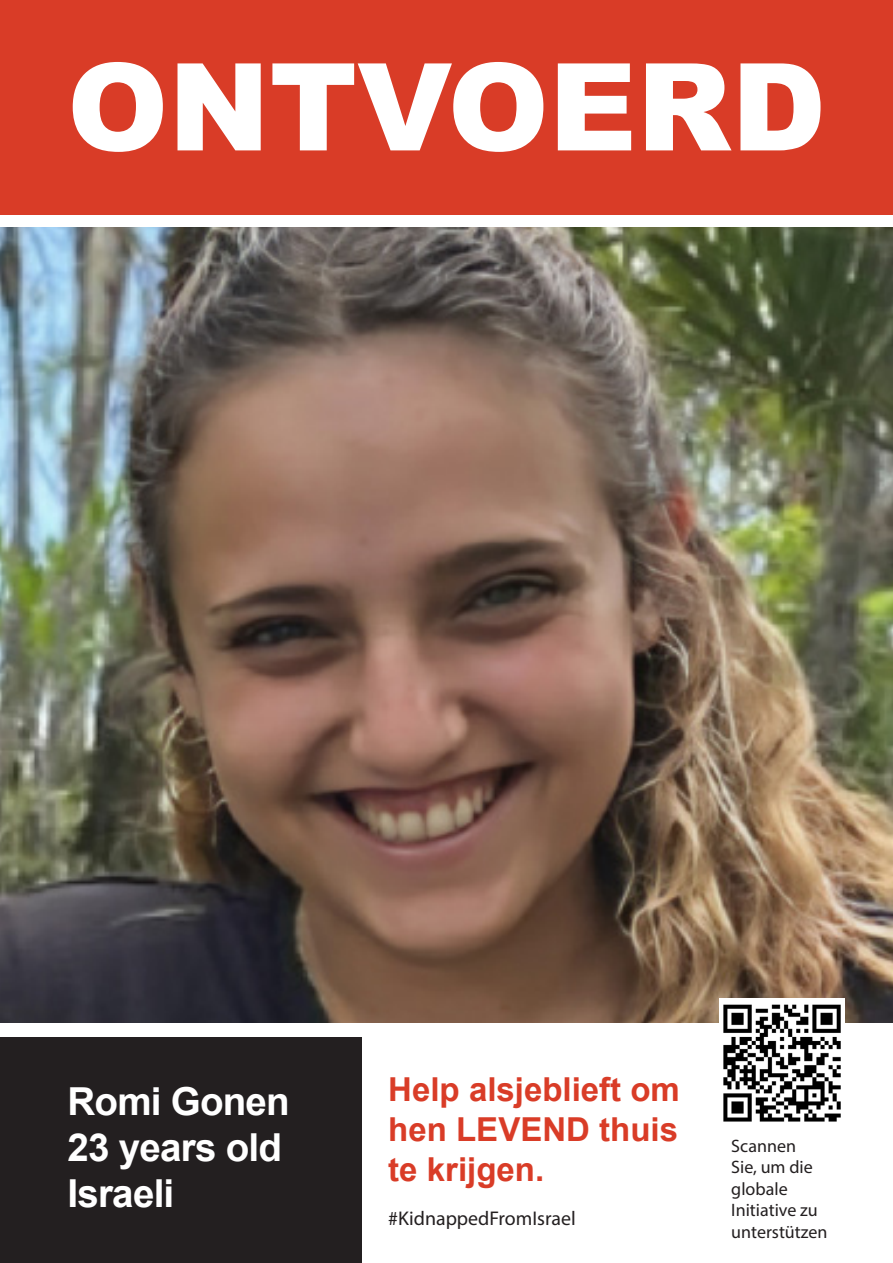
<style>
.page{position:relative;width:893px;height:1263px;background:#fff}
.page>*{position:absolute;margin:0;border:0;box-sizing:border-box;transform-origin:0 0}
.t1{font:900 121.5px "Arial";color:#fff}
.t2{font:700 38.55px "Arial";letter-spacing:-.02em;color:#fff}
.t3{font:700 33px/39.6px "Arial";color:#d93c27;text-align:justify}
.t4{font:19.95px "Myriad Pro";color:#231f20}
.t5{font:18px/21.6px "Myriad Pro";color:#231f20}
</style>
<div class="page">
<div style="left:0;top:1037px;width:361px;height:226px;background:#231f20"></div>
<img style="left:0;top:227px;width:893px;height:795px">
<div style="left:0;top:0;width:893px;height:215px;background:#d93c27"></div>
<img style="left:719px;top:998px;width:126px;height:124px">
<h1 class="t1" style="left:67px;top:19px;width:760px">ONTVOERD</h1>
<p class="t2" style="left:67px;top:1074px;width:224px">Romi Gonen</p>
<p class="t2" style="left:67px;top:1120px;width:216px">23 years old</p>
<p class="t2" style="left:67px;top:1166px;width:108px">Israeli</p>
<h3 class="t3" style="left:388px;top:1070px;width:293px">Help alsjeblieft om hen LEVEND thuis te krijgen.</h3>
<p class="t4" style="left:388px;top:1206px;width:189px">#KidnappedFromIsrael</p>
<p class="t5" style="left:731px;top:1134px;width:98px">Scannen<br>Sie, um die globale<br>Initiative zu unterstützen</p>
</div>
